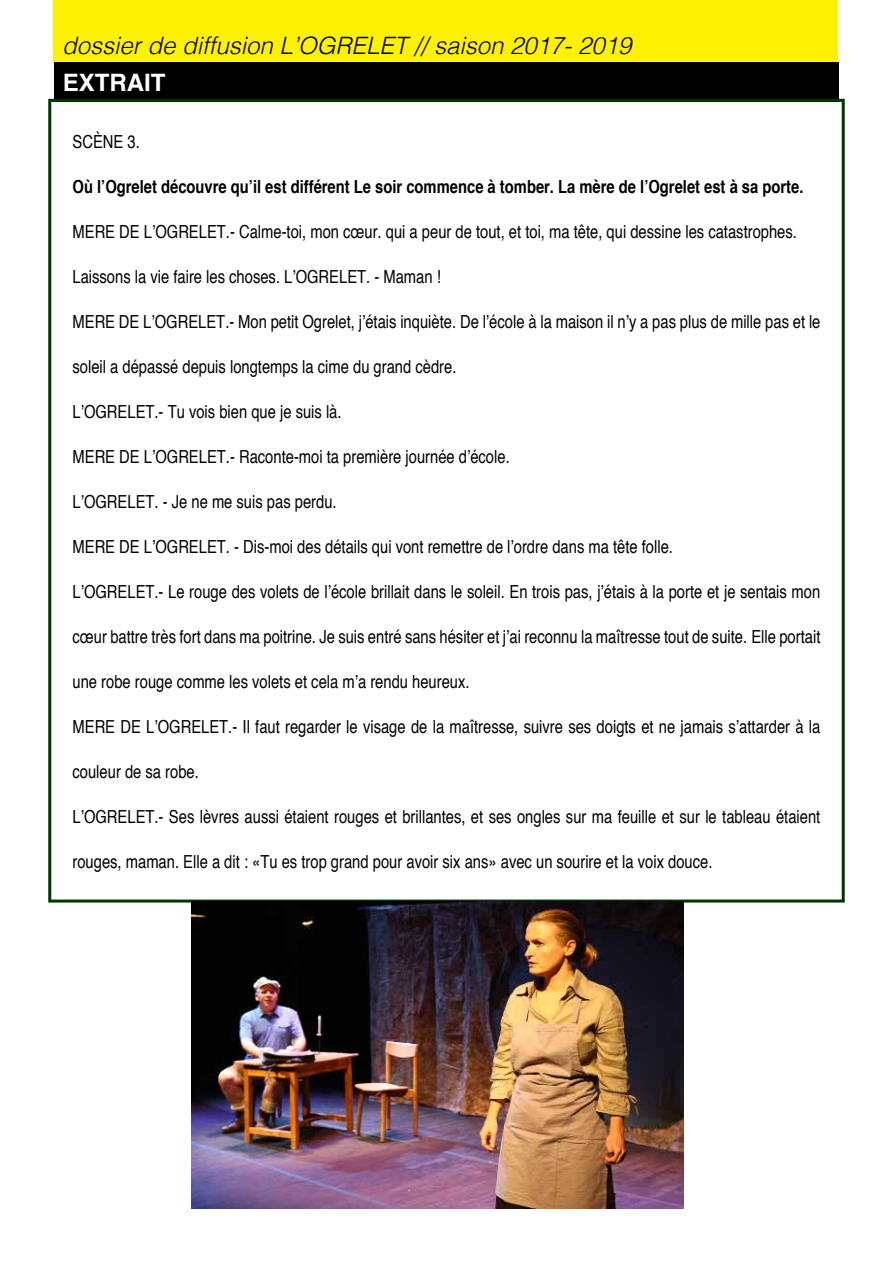
<style>
.page{position:relative;width:893px;height:1263px;background:#fff}
.page>*{position:absolute;margin:0;border:0;box-sizing:border-box;transform-origin:0 0}
.t1{font:italic 300 24px "Helvetica";color:#000}
.t2{font:700 24px "Helvetica";color:#fff}
.t3{font:condensed 18px "Helvetica";color:#000}
.t4{font:700 condensed 18px "Helvetica";color:#000}
</style>
<div class="page">
<div style="left:54px;top:0;width:784px;height:63px;background:#fff200"></div>
<div style="left:54px;top:63px;width:785px;height:39px;background:#000"></div>
<img style="left:191px;top:902px;width:493px;height:307px">
<h1 class="t1" style="left:62px;top:36px;width:571px">dossier de diffusion L’OGRELET // saison 2017- 2019</h1>
<h1 class="t2" style="left:63px;top:73px;width:104px">EXTRAIT</h1>
<p class="t3" style="left:73px;top:134px;width:69px">SCÈNE 3.</p>
<p class="t4" style="left:73px;top:179px;width:732px">Où l’Ogrelet découvre qu’il est différent Le soir commence à tomber. La mère de l’Ogrelet est à sa porte.</p>
<p class="t3" style="left:73px;top:224px;width:726px">MERE DE L’OGRELET.- Calme-toi, mon cœur. qui a peur de tout, et toi, ma tête, qui dessine les catastrophes.</p>
<p class="t3" style="left:73px;top:269px;width:370px">Laissons la vie faire les choses. L’OGRELET. - Maman !</p>
<p class="t3" style="left:73px;top:314px;width:749px">MERE DE L’OGRELET.- Mon petit Ogrelet, j’étais inquiète. De l’école à la maison il n’y a pas plus de mille pas et le</p>
<p class="t3" style="left:73px;top:359px;width:385px">soleil a dépassé depuis longtemps la cime du grand cèdre.</p>
<p class="t3" style="left:73px;top:404px;width:271px">L’OGRELET.- Tu vois bien que je suis là.</p>
<p class="t3" style="left:73px;top:449px;width:439px">MERE DE L’OGRELET.- Raconte-moi ta première journée d’école.</p>
<p class="t3" style="left:73px;top:494px;width:266px">L’OGRELET. - Je ne me suis pas perdu.</p>
<p class="t3" style="left:73px;top:539px;width:602px">MERE DE L’OGRELET. - Dis-moi des détails qui vont remettre de l’ordre dans ma tête folle.</p>
<p class="t3" style="left:73px;top:584px;width:749px">L’OGRELET.- Le rouge des volets de l’école brillait dans le soleil. En trois pas, j’étais à la porte et je sentais mon</p>
<p class="t3" style="left:73px;top:629px;width:749px">cœur battre très fort dans ma poitrine. Je suis entré sans hésiter et j’ai reconnu la maîtresse tout de suite. Elle portait</p>
<p class="t3" style="left:73px;top:674px;width:399px">une robe rouge comme les volets et cela m’a rendu heureux.</p>
<p class="t3" style="left:73px;top:719px;width:749px">MERE DE L’OGRELET.- Il faut regarder le visage de la maîtresse, suivre ses doigts et ne jamais s’attarder à la</p>
<p class="t3" style="left:73px;top:764px;width:128px">couleur de sa robe.</p>
<p class="t3" style="left:73px;top:809px;width:749px">L’OGRELET.- Ses lèvres aussi étaient rouges et brillantes, et ses ongles sur ma feuille et sur le tableau étaient</p>
<p class="t3" style="left:73px;top:854px;width:641px">rouges, maman. Elle a dit : «Tu es trop grand pour avoir six ans» avec un sourire et la voix douce.</p>
</div>
